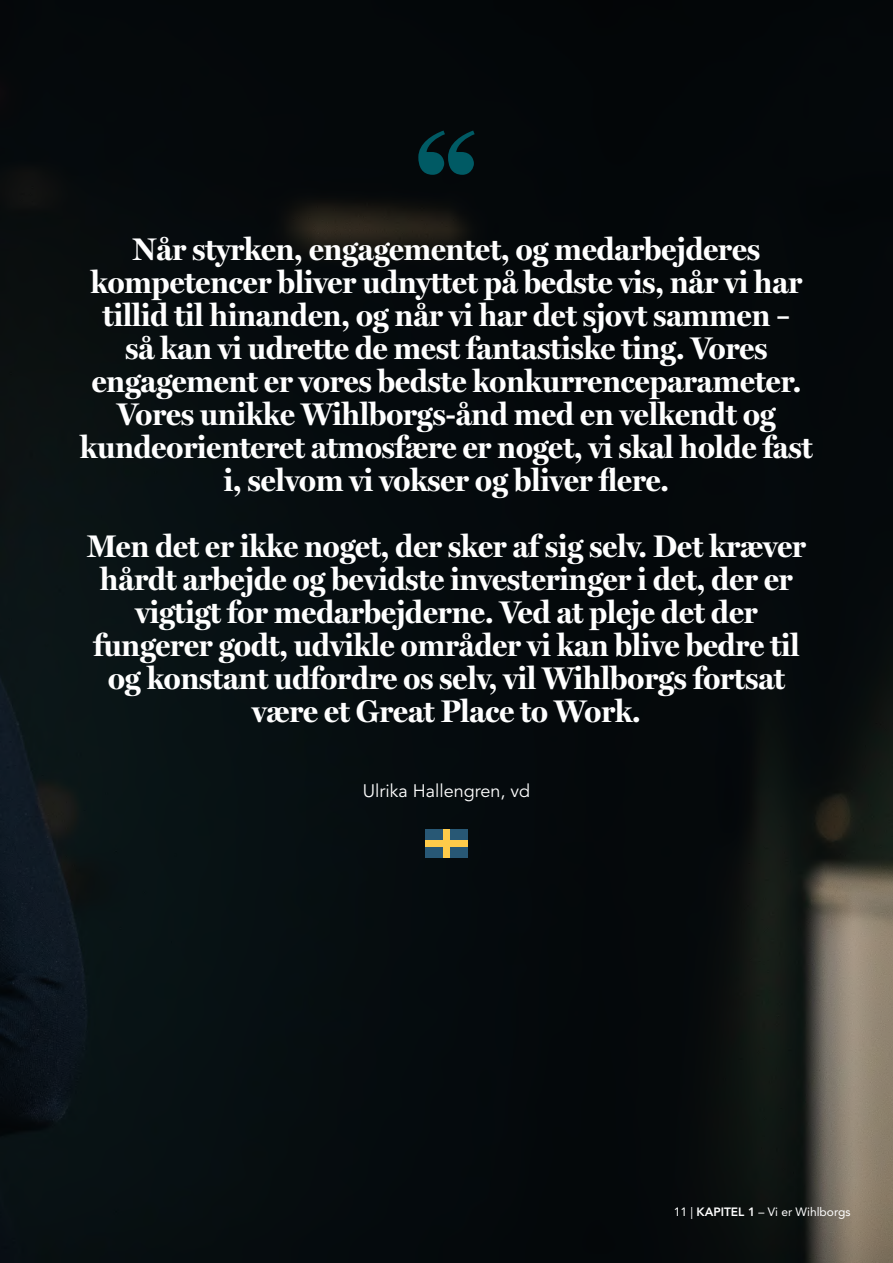
<style>
.page{position:relative;width:893px;height:1263px;background:#fff}
.page>*{position:absolute;margin:0;border:0;box-sizing:border-box;transform-origin:0 0}
.t1{font:700 31.5px/33px "Miller Display";color:#fff;text-align:center}
.t2{font:18px "Avenir LT Std";color:#fff}
.t3{font:12px "Avenir LT Std";color:#fff}
.s1{font-weight:800}
</style>
<div class="page">
<img style="left:0;top:0;width:893px;height:1263px">
<svg style="left:418px;top:131px;width:57px;height:44px;background:#013137"></svg>
<div style="left:425px;top:829px;width:43px;height:28px;background:#285875"></div>
<div style="left:443px;top:829px;width:7px;height:28px;background:#fecb4a"></div>
<div style="left:425px;top:840px;width:43px;height:6px;background:#fecb4a"></div>
<p class="t1" style="left:80px;top:234px;width:734px">Når styrken, engagementet, og medarbejderes kompetencer bliver udnyttet på bedste vis, når vi har tillid til hinanden, og når vi har det sjovt sammen –<br>så kan vi udrette de mest fantastiske ting. Vores engagement er vores bedste konkurrenceparameter.<br>Vores unikke Wihlborgs-ånd med en velkendt og kundeorienteret atmosfære er noget, vi skal holde fast i, selvom vi vokser og bliver flere.</p>
<p class="t1" style="left:87px;top:531px;width:720px">Men det er ikke noget, der sker af sig selv. Det kræver hårdt arbejde og bevidste investeringer i det, der er vigtigt for medarbejderne. Ved at pleje det der fungerer godt, udvikle områder vi kan blive bedre til og konstant udfordre os selv, vil Wihlborgs fortsat være et Great Place to Work.</p>
<p class="t2" style="left:363px;top:780px;width:169px">Ulrika Hallengren, vd</p>
<p class="t3" style="left:674px;top:1205px;width:178px">11 | <span class="s1">KAPITEL 1</span> – Vi er Wihlborgs</p>
</div>
